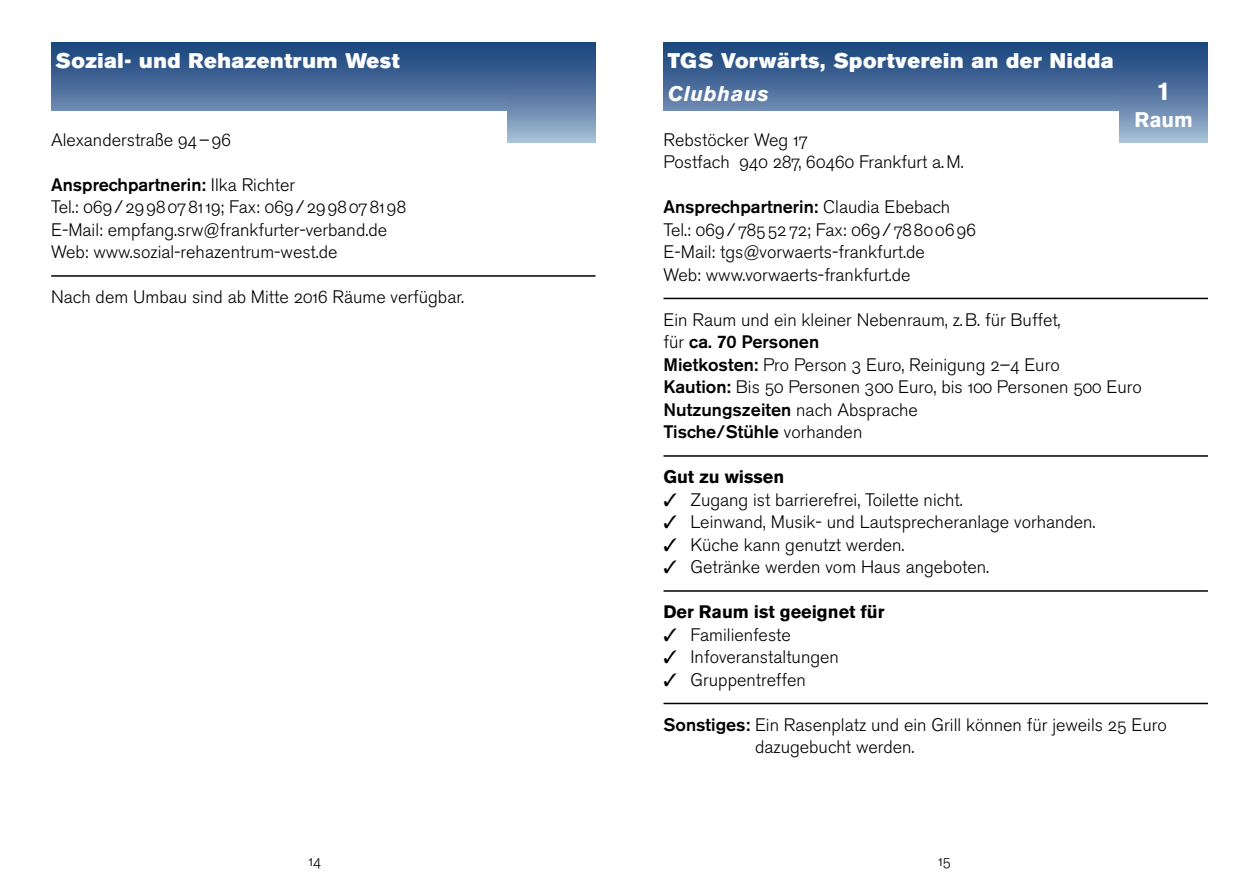
<style>
.page{position:relative;width:1259px;height:893px;background:#fff}
.page>*{position:absolute;margin:0;border:0;box-sizing:border-box;transform-origin:0 0}
.t1{font:700 25.5px "Akzidenz Grotesk BE";color:#fff}
.t2{font:21px "Akzidenz Grotesk BE Super";letter-spacing:.03em;color:#fff}
.t3{font:italic 700 21px "Akzidenz Grotesk BE";letter-spacing:.03em;color:#fff}
.t4{font:700 21px "Akzidenz Grotesk BE";color:#fff}
.t5{font:18px/22.5px "Akzidenz Grotesk BE Light Os F";color:#000}
.t6{font:500 18px/22.5px "Akzidenz Grotesk BE";color:#000}
.t7{font:700 18px "Akzidenz Grotesk BE";color:#000}
.t8{font:15px "Akzidenz Grotesk BE Light Os F";color:#000}
.s1{font-family:"Akzidenz Grotesk BE Light Os F";font-weight:400}
.s2{font-family:"Akzidenz Grotesk BE";font-weight:500}
</style>
<div class="page">
<hr style="left:51px;top:275px;width:544px;height:2px;background:#000">
<div style="left:51px;top:43px;width:544px;height:68px;background:linear-gradient(to bottom,#16427a,#6b87af)"></div>
<div style="left:507px;top:81px;width:88px;height:61px;background:linear-gradient(to bottom,#406294,#a6bfd5)"></div>
<hr style="left:663px;top:298px;width:545px;height:1px;background:#000">
<hr style="left:663px;top:455px;width:545px;height:2px;background:#000">
<hr style="left:663px;top:590px;width:545px;height:2px;background:#000">
<hr style="left:663px;top:703px;width:545px;height:1px;background:#000">
<div style="left:663px;top:43px;width:545px;height:68px;background:linear-gradient(to bottom,#16427a,#6b87af)"></div>
<div style="left:1119px;top:81px;width:89px;height:61px;background:linear-gradient(to bottom,#406294,#a6bfd5)"></div>
<p class="t2" style="left:55px;top:48px;width:346px">Sozial- und Rehazentrum West</p>
<p class="t5" style="left:51px;top:129px;width:181px">Alexanderstraße 94–96</p>
<p class="t6" style="left:51px;top:173px;width:245px">Ansprechpartnerin: <span class="s1">Ilka Richter</span></p>
<p class="t5" style="left:51px;top:196px;width:356px">Tel.: 069/2998078119; Fax: 069/2998078198<br>E-Mail: empfang.srw@frankfurter-verband.de<br>Web: www.sozial-rehazentrum-west.de</p>
<p class="t5" style="left:51px;top:286px;width:414px">Nach dem Umbau sind ab Mitte 2016 Räume verfügbar.</p>
<p class="t2" style="left:668px;top:48px;width:447px">TGS Vorwärts, Sportverein an der Nidda</p>
<p class="t3" style="left:668px;top:81px;width:103px">Clubhaus</p>
<h1 class="t1" style="left:1156px;top:77px;width:16px">1</h1>
<p class="t4" style="left:1134px;top:108px;width:60px">Raum</p>
<p class="t5" style="left:663px;top:129px;width:302px">Rebstöcker Weg 17<br>Postfach 940 287, 60460 Frankfurt a.M.</p>
<p class="t6" style="left:663px;top:195px;width:288px">Ansprechpartnerin: <span class="s1">Claudia Ebebach</span></p>
<p class="t5" style="left:663px;top:219px;width:314px">Tel.: 069/7855272; Fax: 069/78800696<br>E-Mail: tgs@vorwaerts-frankfurt.de<br>Web: www.vorwaerts-frankfurt.de</p>
<p class="t5" style="left:663px;top:309px;width:398px">Ein Raum und ein kleiner Nebenraum, z.B. für Buffet,</p>
<p class="t6" style="left:663px;top:330px;width:157px"><span class="s1">für</span> ca. 70 Personen</p>
<p class="t5" style="left:663px;top:354px;width:480px"><span class="s2">Mietkosten:</span> Pro Person 3 Euro, Reinigung 2–4 Euro<br><span class="s2">Kaution:</span> Bis 50 Personen 300 Euro, bis 100 Personen 500 Euro</p>
<p class="t6" style="left:663px;top:398px;width:256px">Nutzungszeiten <span class="s1">nach Absprache<br></span>Tische/Stühle <span class="s1">vorhanden</span></p>
<p class="t7" style="left:663px;top:466px;width:122px">Gut zu wissen</p>
<p class="t5" style="left:663px;top:489px;width:301px">✓ Zugang ist barrierefrei, Toilette nicht.</p>
<p class="t5" style="left:663px;top:511px;width:433px">✓ Leinwand, Musik- und Lautsprecheranlage vorhanden.</p>
<p class="t5" style="left:663px;top:534px;width:242px">✓ Küche kann genutzt werden.</p>
<p class="t5" style="left:663px;top:556px;width:327px">✓ Getränke werden vom Haus angeboten.</p>
<p class="t7" style="left:663px;top:601px;width:222px">Der Raum ist geeignet für</p>
<p class="t5" style="left:663px;top:624px;width:129px">✓ Familienfeste</p>
<p class="t5" style="left:663px;top:646px;width:177px">✓ Infoveranstaltungen</p>
<p class="t5" style="left:663px;top:669px;width:144px">✓ Gruppentreffen</p>
<p class="t5" style="left:755px;top:714px;width:413px;text-indent:-91px"><span class="s2">Sonstiges:</span> Ein Rasenplatz und ein Grill können für jeweils 25 Euro dazugebucht werden.</p>
<p class="t8" style="left:308px;top:852px;width:14px">14</p>
<p class="t8" style="left:938px;top:852px;width:14px">15</p>
</div>
